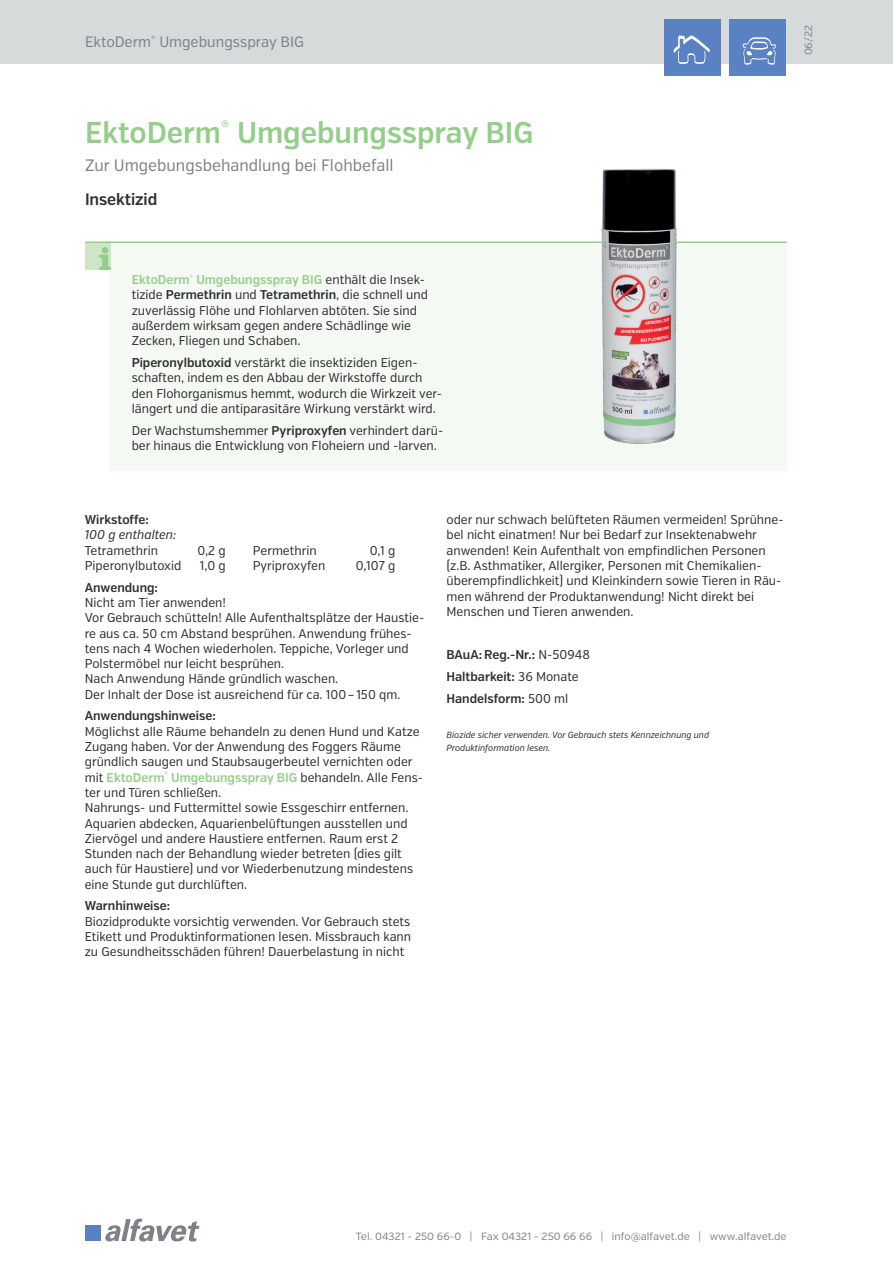
<style>
.page{position:relative;width:893px;height:1263px;background:#fff}
.page>*{position:absolute;margin:0;border:0;box-sizing:border-box;transform-origin:0 0}
.t1{font:600 30px "Verb Cond";color:#95cd8a}
.t2{font:16.5px "Verb Cond";color:#7c8287}
.t3{font:600 16.5px "Verb Cond";letter-spacing:-.005em;color:#312f30}
.t4{font:15px "Verb Cond";color:#7c8287}
.t5{font:12.75px/15.3px "Verb Cond";color:#312f30}
.t6{font:600 12.75px/21.6px "Verb Cond";color:#312f30}
.t7{font:italic 12.75px "Verb Cond";color:#312f30}
.t8{font:10.5px "Verb";color:#7c8287}
.t9{font:italic 9px/13.5px "Verb Cond";color:#312f30}
.s1{font-weight:600;color:#95cd8a}
.s2{font-weight:600}
.s3{font-weight:400}
</style>
<div class="page">
<div style="left:0;top:0;width:893px;height:64px;background:#d6dada"></div>
<svg style="left:105px;top:1218px;width:94px;height:23px"></svg>
<div style="left:85px;top:1225px;width:15px;height:16px;background:#5a81c1"></div>
<div style="left:729px;top:19px;width:57px;height:57px;background:#5a81c1"></div>
<svg style="left:742px;top:37px;width:34px;height:28px"></svg>
<hr style="left:85px;top:241px;width:702px;height:2px;background:#95cd8a">
<div style="left:110px;top:243px;width:677px;height:228px;background:#f4faf3"></div>
<div style="left:85px;top:243px;width:26px;height:26px;background:#cde6c6"></div>
<img style="left:100px;top:248px;width:11px;height:21px">
<div style="left:664px;top:19px;width:57px;height:57px;background:#5a81c1"></div>
<svg style="left:673px;top:35px;width:37px;height:29px"></svg>
<img style="left:488px;top:168px;width:299px;height:276px">
<p class="t4" style="left:85px;top:33px;width:221px">EktoDerm<sup>®</sup> Umgebungsspray BIG</p>
<h1 class="t1" style="left:85px;top:115px;width:450px">EktoDerm<sup>®</sup> Umgebungsspray BIG</h1>
<p class="t2" style="left:85px;top:156px;width:310px">Zur Umgebungsbehandlung bei Flohbefall</p>
<p class="t3" style="left:85px;top:190px;width:74px">Insektizid</p>
<p class="t8" style="left:802px;top:55px;width:32px;rotate:-90deg">06/22</p>
<p class="t5" style="left:132px;top:272px;width:298px"><span class="s1">EktoDerm</span><sup>®</sup> <span class="s1">Umgebungsspray BIG</span> enthält die Insek&shy;tizide <span class="s2">Permethrin</span> und <span class="s2">Tetramethrin</span>, die schnell und zuverlässig Flöhe und Flohlarven abtöten. Sie sind außerdem wirksam gegen andere Schädlinge wie Zecken, Fliegen und Schaben.</p>
<p class="t5" style="left:132px;top:355px;width:312px"><span class="s2">Piperonylbutoxid</span> verstärkt die insektiziden Eigen&shy;schaften, indem es den Abbau der Wirkstoffe durch den Flohorganismus hemmt, wodurch die Wirkzeit ver&shy;längert und die antiparasitäre Wirkung verstärkt wird.</p>
<p class="t5" style="left:132px;top:423px;width:313px">Der Wachstumshemmer <span class="s2">Pyriproxyfen</span> verhindert darü&shy;ber hinaus die Entwicklung von Floheiern und -larven.</p>
<p class="t6" style="left:85px;top:509px;width:66px">Wirkstoffe:</p>
<p class="t7" style="left:85px;top:527px;width:93px">100 g enthalten:</p>
<p class="t5" style="left:85px;top:543px;width:75px">Tetramethrin</p>
<p class="t5" style="left:197px;top:543px;width:30px">0,2 g</p>
<p class="t5" style="left:253px;top:543px;width:65px">Permethrin</p>
<p class="t5" style="left:370px;top:543px;width:27px">0,1 g</p>
<p class="t5" style="left:85px;top:558px;width:98px">Piperonylbutoxid</p>
<p class="t5" style="left:200px;top:558px;width:27px">1,0 g</p>
<p class="t5" style="left:253px;top:558px;width:74px">Pyriproxyfen</p>
<p class="t5" style="left:356px;top:558px;width:41px">0,107 g</p>
<p class="t6" style="left:85px;top:577px;width:75px">Anwendung:</p>
<p class="t5" style="left:85px;top:595px;width:341px">Nicht am Tier anwenden!<br>Vor Gebrauch schütteln! Alle Aufenthaltsplätze der Haustie&shy;re aus ca. 50 cm Abstand besprühen. Anwendung frühes&shy;tens nach 4 Wochen wiederholen. Teppiche, Vorleger und Polstermöbel nur leicht besprühen.<br>Nach Anwendung Hände gründlich waschen.<br>Der Inhalt der Dose ist ausreichend für ca. 100–150 qm.</p>
<p class="t6" style="left:85px;top:705px;width:132px">Anwendungshinweise:</p>
<p class="t5" style="left:85px;top:724px;width:340px">Möglichst alle Räume behandeln zu denen Hund und Katze Zugang haben. Vor der Anwendung des Foggers Räume gründlich saugen und Staubsaugerbeutel vernichten oder mit <span class="s1">EktoDerm</span><sup>®</sup> <span class="s1">Umgebungsspray BIG</span> behandeln. Alle Fens&shy;ter und Türen schließen.<br>Nahrungs- und Futtermittel sowie Essgeschirr entfernen.<br>Aquarien abdecken, Aquarienbelüftungen ausstellen und Ziervögel und andere Haustiere entfernen. Raum erst 2<br>Stunden nach der Behandlung wieder betreten (dies gilt auch für Haustiere) und vor Wiederbenutzung mindestens eine Stunde gut durchlüften.</p>
<p class="t6" style="left:85px;top:895px;width:87px">Warnhinweise:</p>
<p class="t5" style="left:85px;top:914px;width:328px;text-align:justify">Biozidprodukte vorsichtig verwenden. Vor Gebrauch stets Etikett und Produktinformationen lesen. Missbrauch kann zu Gesundheitsschäden führen! Dauerbelastung in nicht</p>
<p class="t5" style="left:446px;top:512px;width:339px">oder nur schwach belüfteten Räumen vermeiden! Sprühne&shy;bel nicht einatmen! Nur bei Bedarf zur Insektenabwehr anwenden! Kein Aufenthalt von empfindlichen Personen (z.B. Asthmatiker, Allergiker, Personen mit Chemikalien&shy;überempfindlichkeit) und Kleinkindern sowie Tieren in Räu&shy;men während der Produktanwendung! Nicht direkt bei Menschen und Tieren anwenden.</p>
<p class="t6" style="left:446px;top:644px;width:145px">BAuA: Reg.-Nr.: <span class="s3">N-50948<br></span>Haltbarkeit: <span class="s3">36 Monate<br></span>Handelsform: <span class="s3">500 ml</span></p>
<p class="t9" style="left:446px;top:728px;width:264px">Biozide sicher verwenden. Vor Gebrauch stets Kennzeichnung und<br>Produktinformation lesen.</p>
<p class="t8" style="left:356px;top:1229px;width:432px">Tel. 04321 - 250 66-0 | Fax 04321 - 250 66 66 | info@alfavet.de | www.alfavet.de</p>
</div>
